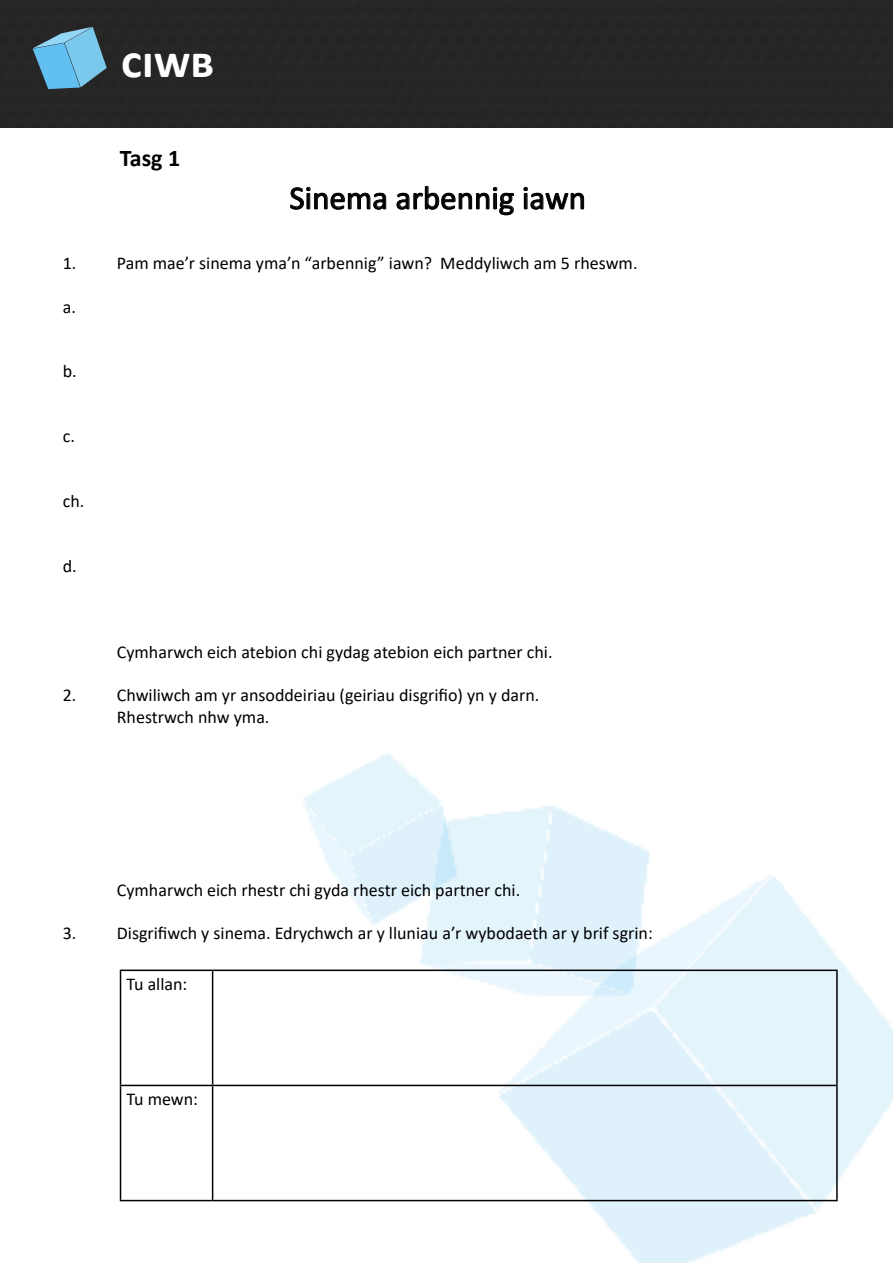
<style>
.page{position:relative;width:893px;height:1263px;background:#fff}
.page>*{position:absolute;margin:0;border:0;box-sizing:border-box;transform-origin:0 0}
.t1{font:700 45px "Calibri";color:#fff}
.t2{font:33px "Calibri";color:#000}
.t3{font:700 24px "Calibri";color:#000}
.t4{font:18px/21.6px "Calibri";color:#000}
</style>
<div class="page">
<div style="left:0;top:0;width:893px;height:128px;background:#262626"></div>
<svg style="left:33px;top:27px;width:74px;height:62px;background:#5992af"></svg>
<img style="left:293px;top:753px;width:600px;height:510px">
<svg style="left:290px;top:187px;width:96px;height:23px"></svg>
<svg style="left:396px;top:186px;width:118px;height:29px"></svg>
<svg style="left:523px;top:187px;width:61px;height:23px"></svg>
<hr style="left:120px;top:969px;width:93px;height:2px;background:#000">
<hr style="left:120px;top:971px;width:1px;height:114px;background:#000">
<hr style="left:213px;top:969px;width:625px;height:2px;background:#000">
<hr style="left:212px;top:971px;width:1px;height:114px;background:#000">
<hr style="left:836px;top:971px;width:2px;height:114px;background:#000">
<hr style="left:120px;top:1085px;width:93px;height:1px;background:#000">
<hr style="left:120px;top:1086px;width:1px;height:114px;background:#000">
<hr style="left:213px;top:1085px;width:625px;height:1px;background:#000">
<hr style="left:212px;top:1086px;width:1px;height:114px;background:#000">
<hr style="left:836px;top:1086px;width:2px;height:114px;background:#000">
<hr style="left:120px;top:1200px;width:93px;height:1px;background:#000">
<hr style="left:213px;top:1200px;width:625px;height:1px;background:#000">
<h1 class="t1" style="left:121px;top:31px;width:95px">ciwb</h1>
<h3 class="t3" style="left:120px;top:141px;width:62px">Tasg 1</h3>
<h2 class="t2" style="left:289px;top:175px;width:298px">Sinema arbennig iawn</h2>
<p class="t4" style="left:63px;top:253px;width:576px">1. Pam mae’r sinema yma’n “arbennig” iawn? Meddyliwch am 5 rheswm.</p>
<p class="t4" style="left:63px;top:297px;width:15px">a.</p>
<p class="t4" style="left:63px;top:361px;width:15px">b.</p>
<p class="t4" style="left:63px;top:426px;width:14px">c.</p>
<p class="t4" style="left:63px;top:491px;width:23px">ch.</p>
<p class="t4" style="left:63px;top:556px;width:15px">d.</p>
<p class="t4" style="left:117px;top:642px;width:437px">Cymharwch eich atebion chi gydag atebion eich partner chi.</p>
<p class="t4" style="left:117px;top:685px;width:424px;text-indent:-54px">2. Chwiliwch am yr ansoddeiriau (geiriau disgrifio) yn y darn.<br>Rhestrwch nhw yma.</p>
<p class="t4" style="left:117px;top:880px;width:405px">Cymharwch eich rhestr chi gyda rhestr eich partner chi.</p>
<p class="t4" style="left:63px;top:923px;width:591px">3. Disgrifiwch y sinema. Edrychwch ar y lluniau a’r wybodaeth ar y brif sgrin:</p>
<p class="t4" style="left:127px;top:974px;width:62px">Tu allan:</p>
<p class="t4" style="left:127px;top:1089px;width:73px">Tu mewn:</p>
</div>
